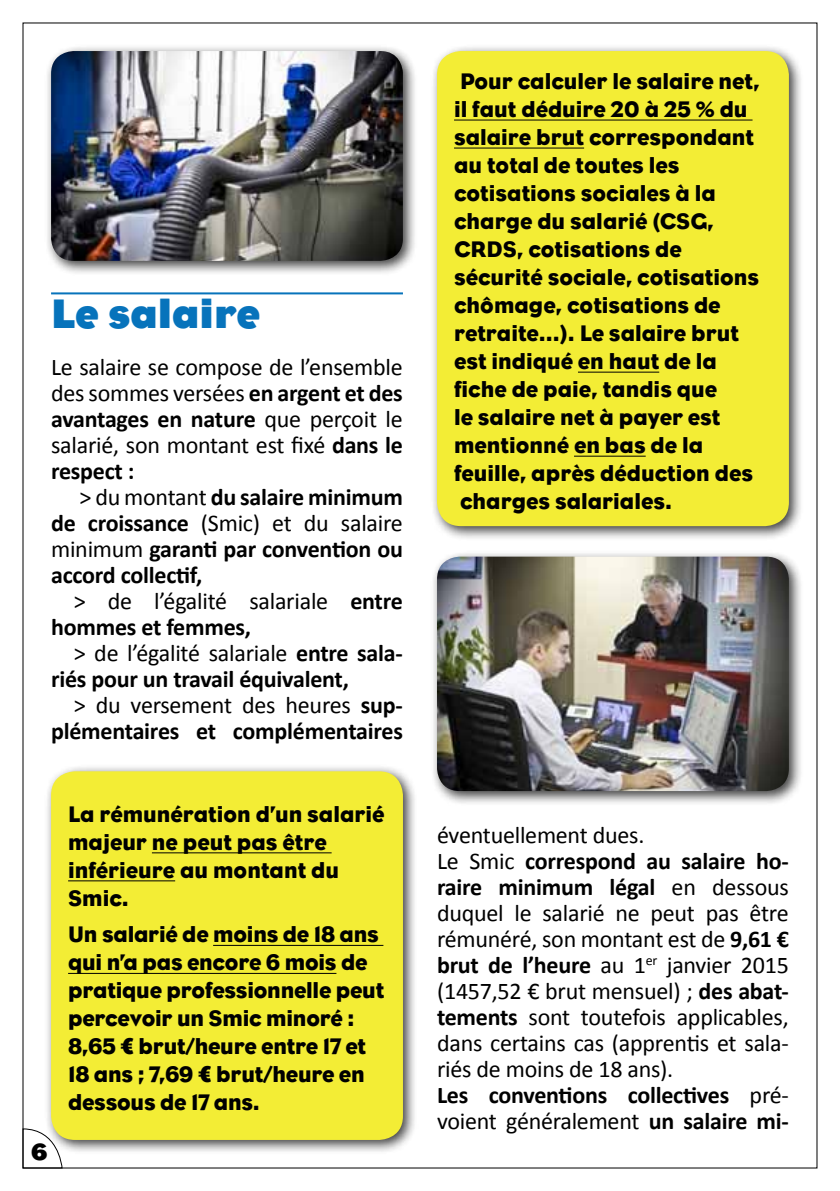
<style>
.page{position:relative;width:840px;height:1191px;background:#fff}
.page>*{position:absolute;margin:0;border:0;box-sizing:border-box;transform-origin:0 0}
.t1{font:700 42px "Eagle";color:#0773bb}
.t2{font:24px/26px "Calibri";letter-spacing:-.01em;color:#000}
.t3{font:700 24px/26px "Calibri";letter-spacing:-.01em;color:#000;text-align:justify}
.t4{font:700 24px "Eagle";color:#000}
.t5{font:23px/28px "Eaglebook";color:#000}
.s1{font-weight:700}
.s2{font-weight:400}
.s3{font-family:"Dax";font-weight:900}
</style>
<div class="page">
<svg style="left:22px;top:1128px;width:41px;height:40px"></svg>
<hr style="left:51px;top:292px;width:352px;height:2px;background:#0773bb">
<div style="left:44px;top:764px;width:374px;height:390px;background:#000;opacity:.75"></div>
<div style="left:51px;top:771px;width:352px;height:369px;background:#f3ed35;border-radius:24px"></div>
<hr style="left:152px;top:852px;width:179px;height:1px;background:#000">
<hr style="left:68px;top:880px;width:107px;height:1px;background:#000">
<hr style="left:213px;top:945px;width:170px;height:1px;background:#000">
<hr style="left:68px;top:973px;width:268px;height:1px;background:#000">
<div style="left:430px;top:44px;width:373px;height:497px;background:#000;opacity:.75"></div>
<div style="left:437px;top:51px;width:351px;height:475px;background:#f3ed35;border-radius:24px"></div>
<hr style="left:454px;top:120px;width:298px;height:1px;background:#000">
<hr style="left:454px;top:148px;width:129px;height:1px;background:#000">
<hr style="left:577px;top:372px;width:82px;height:1px;background:#000">
<hr style="left:573px;top:456px;width:72px;height:1px;background:#000">
<div style="left:44px;top:44px;width:373px;height:232px;background:#000;opacity:.75"></div>
<img style="left:51px;top:51px;width:351px;height:210px">
<div style="left:430px;top:549px;width:373px;height:257px;background:#000;opacity:.75"></div>
<img style="left:437px;top:556px;width:351px;height:235px">
<h1 class="t1" style="left:51px;top:291px;width:210px">Le salaire</h1>
<p class="t2" style="left:51px;top:353px;width:353px;text-align:justify">Le salaire se compose de l’ensemble des sommes versées <span class="s1">en argent et des avantages en nature</span> que perçoit le salarié, son montant est fixé <span class="s1">dans le respect :</span></p>
<p class="t3" style="left:51px;top:483px;width:353px;text-indent:28px"><span class="s2">&gt; du montant</span> du salaire minimum de croissance <span class="s2">(Smic) et du salaire minimum</span> garanti par convention ou accord collectif,</p>
<p class="t2" style="left:51px;top:587px;width:353px;text-indent:23px">&gt; de l’égalité salariale <span class="s1">entre hommes et femmes,</span></p>
<p class="t3" style="left:51px;top:639px;width:353px;text-indent:23px"><span class="s2">&gt; de l’égalité salariale</span> entre sala&shy;riés pour un travail équivalent,</p>
<p class="t3" style="left:51px;top:691px;width:353px;text-align:right"><span class="s2">&gt; du versement des heures</span> sup&shy;plémentaires et complémentaires</p>
<p class="t4" style="left:31px;top:1138px;width:18px">6</p>
<p class="t5" style="left:68px;top:800px;width:318px">La rémunération d’un salarié majeur ne peut pas être inférieure au montant du<br>Smic.</p>
<p class="t5" style="left:68px;top:920px;width:317px">Un salarié de moins de 18 ans qui n’a pas encore 6 mois de pratique professionnelle peut percevoir un Smic minoré :<br>8,65 <span class="s3">€</span> brut/heure entre 17 et<br>18 ans ; 7,69 <span class="s3">€</span> brut/heure en dessous de 17 ans.</p>
<p class="t5" style="left:454px;top:67px;width:307px">Pour calculer le salaire net, il faut déduire 20 à 25 % du salaire brut correspondant au total de toutes les cotisations sociales à la charge du salarié (CSG,<br>CRDS</p>
<p class="t5" style="left:454px;top:235px;width:306px;text-indent:63px">, cotisations de sécurité sociale, cotisations chômage, cotisations de retraite...). Le salaire brut est indiqué en haut de la fiche de paie, tandis que<br>le salaire net à payer est mentionné en bas de la feuille, après déduction des charges salariales.</p>
<p class="t2" style="left:437px;top:821px;width:353px">éventuellement dues.<br>Le Smic <span class="s1">correspond au salaire ho&shy;raire minimum légal</span> en dessous duquel le salarié ne peut pas être rémunéré, son montant est de <span class="s1">9,61 € brut de l’heure</span> au 1<sup>er</sup> janvier 2015 (1457,52 € brut mensuel) ; <span class="s1">des abat&shy;tements</span> sont toutefois applicables, dans certains cas (apprentis et sala&shy;riés de moins de 18 ans).<br><span class="s1">Les conventions collectives</span> pré&shy;voient généralement <span class="s1">un salaire mi-</span></p>
</div>
